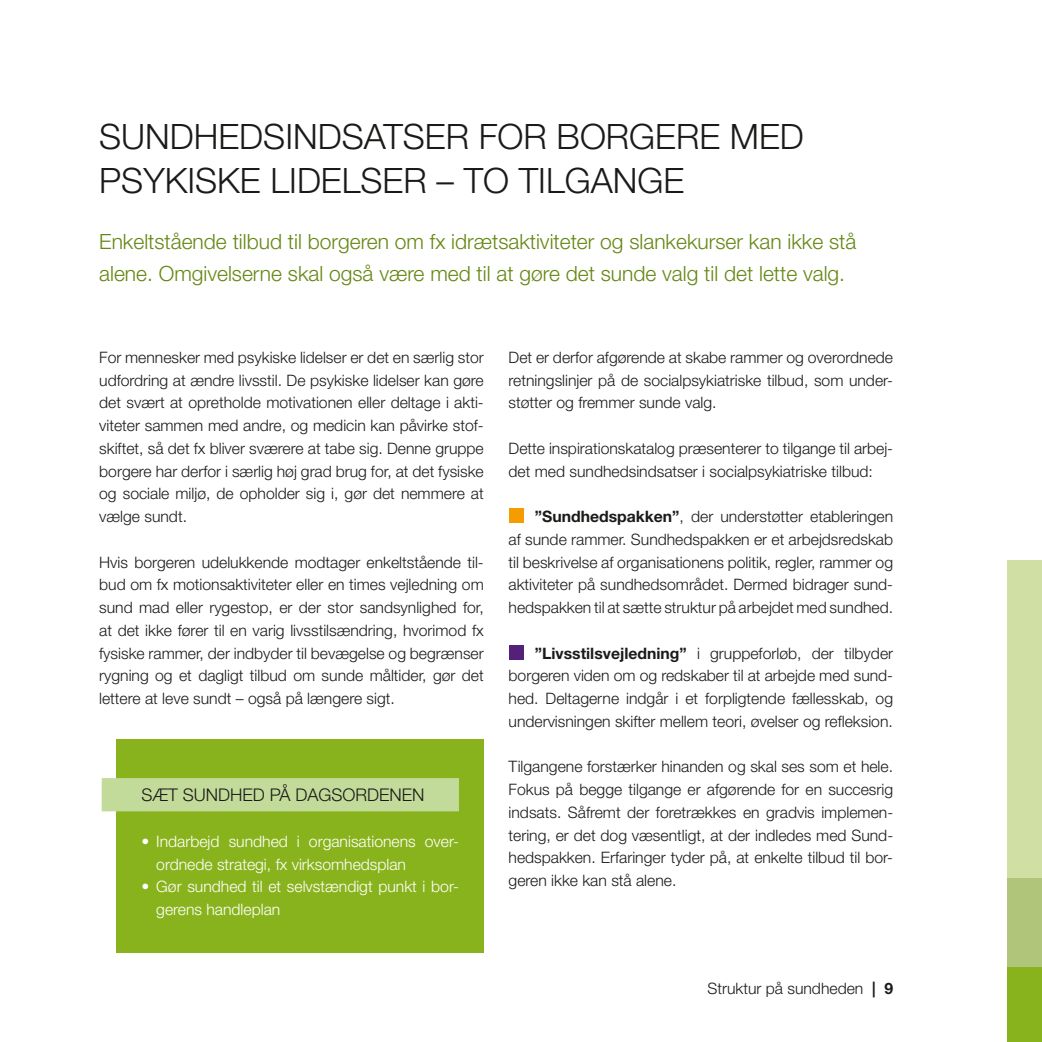
<style>
.page{position:relative;width:1042px;height:1042px;background:#fff}
.page>*{position:absolute;margin:0;border:0;box-sizing:border-box;transform-origin:0 0}
.t1{font:300 35px/43.8px "Helvetica Neue LT Std";color:#1a1a18}
.t2{font:300 21px/31.5px "Helvetica Neue LT Std";color:#658713}
.t3{font:300 17.5px "Helvetica Neue LT Std";color:#1a1a18}
.t4{font:300 15.75px/22.8px "Helvetica Neue LT Std";color:#1a1a18;text-align:justify}
.t5{font:300 15.75px/22.8px "Helvetica Neue LT Std";color:#fff}
.s1{font-weight:700}
</style>
<div class="page">
<div style="left:117px;top:739px;width:367px;height:213px;background:#89b31c"></div>
<div style="left:102px;top:778px;width:357px;height:33px;background:#c3db9a"></div>
<div style="left:509px;top:508px;width:15px;height:15px;background:#f59c00"></div>
<div style="left:509px;top:645px;width:15px;height:15px;background:#55207a"></div>
<div style="left:1007px;top:561px;width:35px;height:481px;background:#d0e0a5"></div>
<div style="left:1007px;top:878px;width:35px;height:89px;background:#b0c579"></div>
<div style="left:1007px;top:967px;width:35px;height:75px;background:#89b31c"></div>
<h1 class="t1" style="left:99px;top:114px;width:706px">SUNDHEDSINDSATSER FOR BORGERE MED<br>PSYKISKE LIDELSER – TO TILGANGE</h1>
<h2 class="t2" style="left:99px;top:225px;width:758px">Enkeltstående tilbud til borgeren om fx idrætsaktiviteter og slankekurser kan ikke stå alene. Omgivelserne skal også være med til at gøre det sunde valg til det lette valg.</h2>
<p class="t4" style="left:99px;top:346px;width:386px">For mennesker med psykiske lidelser er det en særlig stor udfordring at ændre livsstil. De psykiske lidelser kan gøre det svært at opretholde motivationen eller deltage i akti&shy;viteter sammen med andre, og medicin kan påvirke stof&shy;skiftet, så det fx bliver sværere at tabe sig. Denne gruppe borgere har derfor i særlig høj grad brug for, at det fysiske og sociale miljø, de opholder sig i, gør det nemmere at vælge sundt.</p>
<p class="t4" style="left:99px;top:550px;width:386px">Hvis borgeren udelukkende modtager enkeltstående til&shy;bud om fx motionsaktiviteter eller en times vejledning om sund mad eller rygestop, er der stor sandsynlighed for, at det ikke fører til en varig livsstilsændring, hvorimod fx fysiske rammer, der indbyder til bevægelse og begrænser rygning og et dagligt tilbud om sunde måltider, gør det lettere at leve sundt – også på længere sigt.</p>
<p class="t3" style="left:141px;top:784px;width:285px">SÆT SUNDHED PÅ DAGSORDENEN</p>
<p class="t5" style="left:156px;top:829px;width:304px;text-indent:-15px">• Indarbejd sundhed i organisationens over&shy;ordnede strategi, fx virksomhedsplan</p>
<p class="t5" style="left:156px;top:875px;width:304px;text-indent:-15px">• Gør sundhed til et selvstændigt punkt i bor&shy;gerens handleplan</p>
<p class="t4" style="left:508px;top:345px;width:386px">Det er derfor afgørende at skabe rammer og overordnede retningslinjer på de socialpsykiatriske tilbud, som under&shy;støtter og fremmer sunde valg.</p>
<p class="t4" style="left:508px;top:436px;width:386px">Dette inspirationskatalog præsenterer to tilgange til arbej&shy;det med sundhedsindsatser i socialpsykiatriske tilbud:</p>
<p class="t4" style="left:508px;top:505px;width:386px;text-indent:26px"><span class="s1">”Sundhedspakken”</span>, der understøtter etableringen af sunde rammer. Sundhedspakken er et arbejdsredskab til beskrivelse af organisationens politik, regler, rammer og aktiviteter på sundhedsområdet. Dermed bidrager sund&shy;hedspakken til at sætte struktur på arbejdet med sundhed.</p>
<p class="t4" style="left:508px;top:641px;width:386px;text-indent:26px"><span class="s1">”Livsstilsvejledning”</span> i gruppeforløb, der tilbyder borgeren viden om og redskaber til at arbejde med sund&shy;hed. Deltagerne indgår i et forpligtende fællesskab, og undervisningen skifter mellem teori, øvelser og refleksion.</p>
<p class="t4" style="left:508px;top:755px;width:386px">Tilgangene forstærker hinanden og skal ses som et hele.<br>Fokus på begge tilgange er afgørende for en succesrig indsats. Såfremt der foretrækkes en gradvis implemen&shy;tering, er det dog væsentligt, at der indledes med Sund&shy;hedspakken. Erfaringer tyder på, at enkelte tilbud til bor&shy;geren ikke kan stå alene.</p>
<p class="t4" style="left:707px;top:977px;width:187px">Struktur på sundheden <span class="s1">| 9</span></p>
</div>
